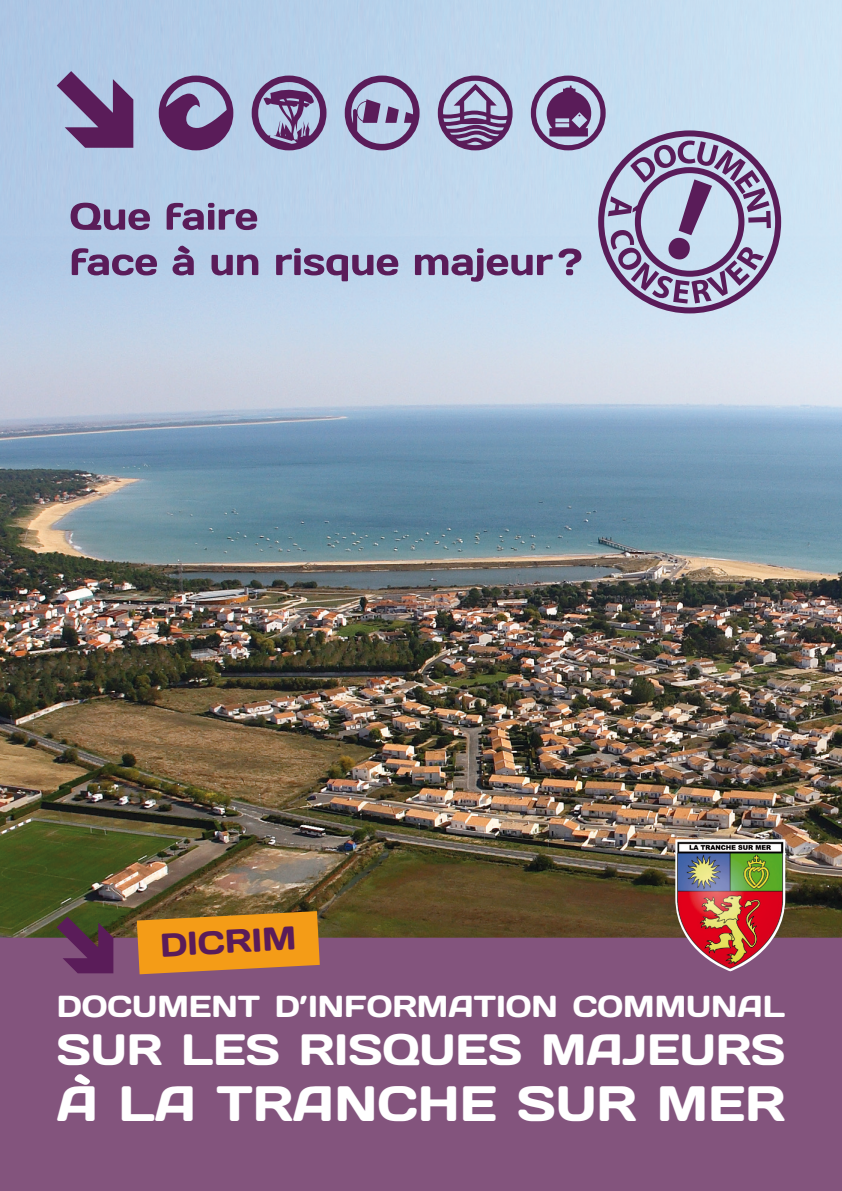
<style>
.page{position:relative;width:842px;height:1191px;background:#fff}
.page>*{position:absolute;margin:0;border:0;box-sizing:border-box;transform-origin:0 0}
.t1{font:49.6px "Days";color:#fff}
.t2{font:43.8px "Days";color:#fff}
.t3{font:33px "Days";color:#5a1c59}
.t4{font:30.4px "Days";color:#fff}
</style>
<div class="page">
<img style="left:0;top:0;width:842px;height:937px">
<div style="left:0;top:937px;width:842px;height:254px;background:#83547d"></div>
<svg style="left:137px;top:911px;width:183px;height:63px;background:#df9020"></svg>
<svg style="left:57px;top:916px;width:56px;height:57px;background:#5a3250"></svg>
<svg style="left:675px;top:839px;width:110px;height:132px"></svg>
<img style="left:677px;top:834px;width:107px;height:138px">
<svg style="left:57px;top:71px;width:724px;height:242px;background:#abb1cf"></svg>
<svg style="left:73px;top:1071px;width:18px;height:18px"></svg>
<p class="t3" style="left:159px;top:924px;width:138px;rotate:-3deg">DICRIM</p>
<p class="t4" style="left:57px;top:987px;width:730px">DOCUMENT D’INFORMATION COMMUNAL</p>
<p class="t2" style="left:57px;top:1021px;width:730px">SUR LES RISQUES MAJEURS</p>
<p class="t1" style="left:57px;top:1072px;width:730px">A LA TRANCHE SUR MER</p>
</div>
